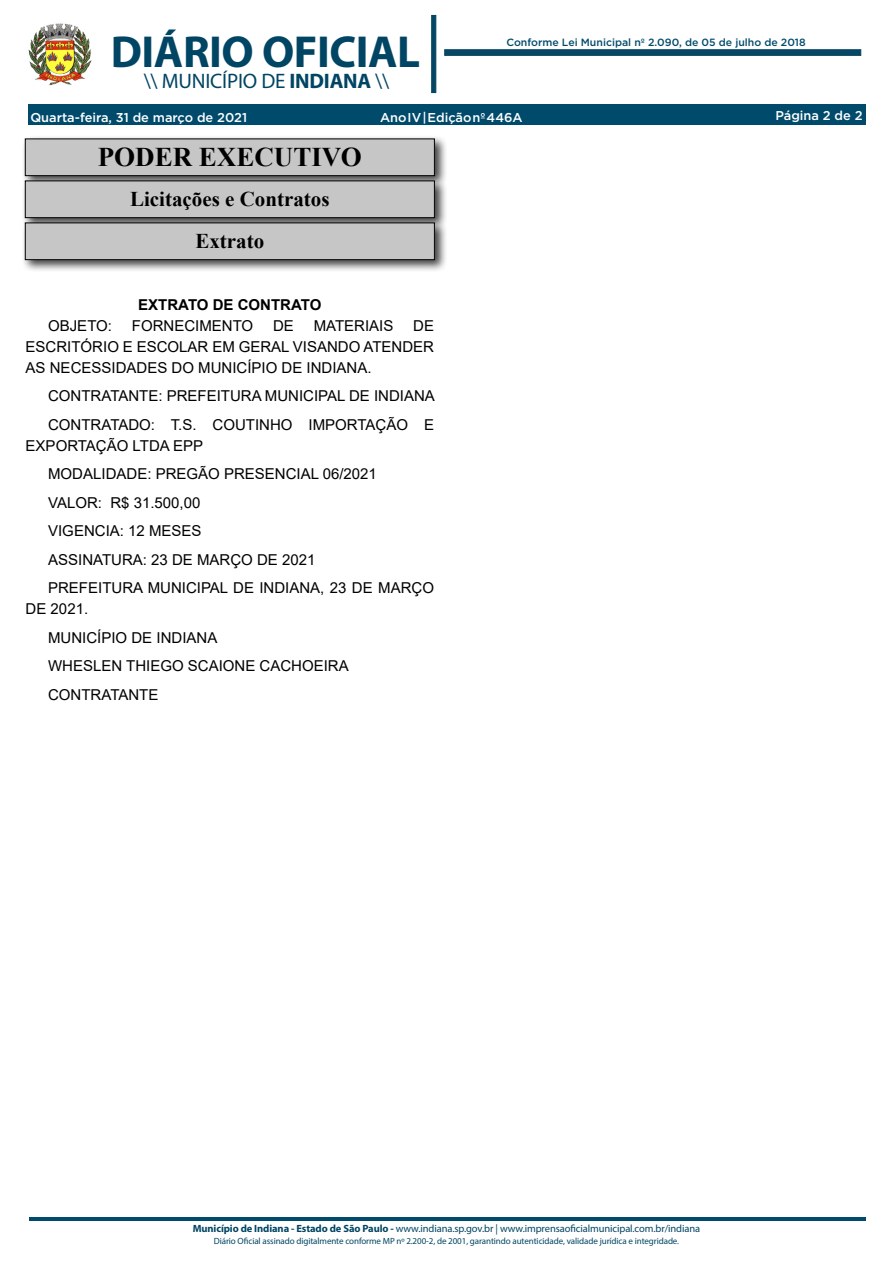
<style>
.page{position:relative;width:893px;height:1263px;background:#fff}
.page>*{position:absolute;margin:0;border:0;box-sizing:border-box;transform-origin:0 0}
.t1{font:700 45px "Myriad Pro";letter-spacing:-.01em;color:#004563}
.t2{font:700 27px "Times New Roman";color:#000}
.t3{font:700 21px "Times New Roman";color:#000}
.t4{font:21px "Myriad Pro";letter-spacing:-.01em;color:#004563}
._2_-_Corpo{font:15px/21px "Arial";color:#000}
._1_-_Cabeçalho{font:700 15px "Arial";color:#000}
.t5{font:500 12.75px "Gotham";color:#fff}
.t6{font:10.5px "Myriad Pro";letter-spacing:-.01em;color:#004563}
.t7{font:500 10.5px "Gotham";color:#004b6c}
.t8{font:9px "Myriad Pro";letter-spacing:-.01em;color:#004563}
.s1{font-weight:700}
</style>
<div class="page">
<div style="left:28px;top:104px;width:837px;height:21px;background:#004b6c"></div>
<img style="left:28px;top:23px;width:64px;height:63px">
<svg style="left:431px;top:15px;width:5px;height:78px"></svg>
<svg style="left:444px;top:50px;width:417px;height:6px;background:#094965"></svg>
<hr style="left:29px;top:1218px;width:836px;height:3px;background:#004b6c">
<div style="left:21px;top:135px;width:426px;height:54px;background:#000;opacity:.75"></div>
<div style="left:25px;top:139px;width:409px;height:37px;background:#c6c6c6"></div>
<div style="left:25px;top:139px;width:410px;height:37px;border:1px solid #000"></div>
<div style="left:21px;top:177px;width:426px;height:54px;background:#000;opacity:.75"></div>
<div style="left:25px;top:181px;width:409px;height:37px;background:#c6c6c6"></div>
<div style="left:25px;top:181px;width:410px;height:37px;border:1px solid #000"></div>
<div style="left:21px;top:219px;width:426px;height:54px;background:#000;opacity:.75"></div>
<div style="left:25px;top:223px;width:409px;height:37px;background:#c6c6c6"></div>
<div style="left:25px;top:223px;width:410px;height:37px;border:1px solid #000"></div>
<h1 class="t1" style="left:111px;top:23px;width:311px">DIÁRIO OFICIAL</h1>
<h3 class="t4" style="left:144px;top:68px;width:247px">\\ MUNICÍPIO DE <span class="s1">INDIANA</span> \\</h3>
<p class="t7" style="left:506px;top:35px;width:301px">Conforme Lei Municipal nº 2.090, de 05 de julho de 2018</p>
<p class="t5" style="left:30px;top:109px;width:218px">Quarta-feira, 31 de março de 2021</p>
<p class="t5" style="left:380px;top:109px;width:144px">Ano IV | Edição nº 446A</p>
<p class="t5" style="left:775px;top:107px;width:89px">Página 2 de 2</p>
<p class="t2" style="left:98px;top:138px;width:266px">PODER EXECUTIVO</p>
<p class="t3" style="left:130px;top:184px;width:201px">Licitações e Contratos</p>
<p class="t3" style="left:195px;top:226px;width:70px">Extrato</p>
<p class="_1_-_Cabeçalho" style="left:138px;top:294px;width:185px">EXTRATO DE CONTRATO</p>
<p class="_2_-_Corpo" style="left:48px;top:315px;width:65px">OBJETO:</p>
<p class="_2_-_Corpo" style="left:132px;top:315px;width:123px">FORNECIMENTO</p>
<p class="_2_-_Corpo" style="left:273px;top:315px;width:22px">DE</p>
<p class="_2_-_Corpo" style="left:314px;top:315px;width:81px">MATERIAIS</p>
<p class="_2_-_Corpo" style="left:26px;top:315px;width:410px;text-align:justify;text-indent:388px">DE ESCRITÓRIO E ESCOLAR EM GERAL VISANDO ATENDER AS NECESSIDADES DO MUNICÍPIO DE INDIANA.</p>
<p class="_2_-_Corpo" style="left:48px;top:385px;width:388px">CONTRATANTE: PREFEITURA MUNICIPAL DE INDIANA</p>
<p class="_2_-_Corpo" style="left:26px;top:414px;width:410px;text-indent:23px">CONTRATADO: T.S. COUTINHO IMPORTAÇÃO E<br>EXPORTAÇÃO LTDA EPP</p>
<p class="_2_-_Corpo" style="left:48px;top:463px;width:330px">MODALIDADE: PREGÃO PRESENCIAL 06/2021</p>
<p class="_2_-_Corpo" style="left:48px;top:492px;width:154px">VALOR: R$ 31.500,00</p>
<p class="_2_-_Corpo" style="left:48px;top:520px;width:155px">VIGENCIA: 12 MESES</p>
<p class="_2_-_Corpo" style="left:48px;top:549px;width:269px">ASSINATURA: 23 DE MARÇO DE 2021</p>
<p class="_2_-_Corpo" style="left:26px;top:577px;width:410px;text-indent:23px">PREFEITURA MUNICIPAL DE INDIANA, 23 DE MARÇO<br>DE 2021.</p>
<p class="_2_-_Corpo" style="left:48px;top:627px;width:171px">MUNICÍPIO DE INDIANA</p>
<p class="_2_-_Corpo" style="left:48px;top:655px;width:302px">WHESLEN THIEGO SCAIONE CACHOEIRA</p>
<p class="_2_-_Corpo" style="left:48px;top:684px;width:112px">CONTRATANTE</p>
<p class="t6" style="left:193px;top:1222px;width:509px"><span class="s1">Município de Indiana - Estado de São Paulo -</span> www.indiana.sp.gov.br | www.imprensaoficialmunicipal.com.br/indiana</p>
<p class="t8" style="left:214px;top:1236px;width:467px">Diário Oficial assinado digitalmente conforme MP nº 2.200-2, de 2001, garantindo autenticidade, validade jurídica e integridade.</p>
</div>
